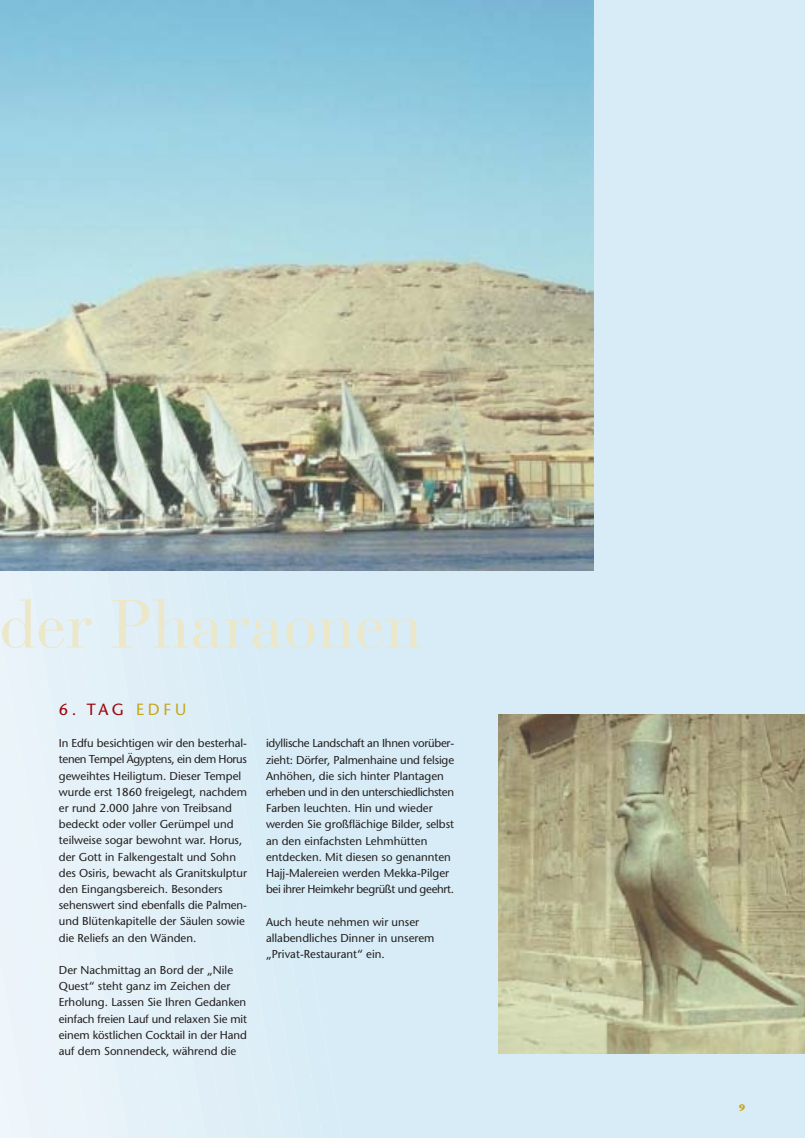
<style>
.page{position:relative;width:805px;height:1138px;background:#fff}
.page>*{position:absolute;margin:0;border:0;box-sizing:border-box;transform-origin:0 0}
.t1{font:67.5px "Bauer Bodoni";color:#ece7c8}
.t2{font:16.2px "Stone Sans";letter-spacing:.23em;color:#9e030a}
.t3{font:11.4px/16.2px "Stone Sans";color:#231f1f}
.t4{font:700 9.45px "Stone Sans";color:#c7a719}
.s1{color:#c7a719}
</style>
<div class="page">
<div style="left:377px;top:0;width:428px;height:1138px;background:#d7ecf6"></div>
<div style="left:358px;top:571px;width:19px;height:567px;background:#d7ecf6"></div>
<div style="left:339px;top:571px;width:19px;height:567px;background:#d7ecf6"></div>
<div style="left:320px;top:571px;width:19px;height:567px;background:#d7ecf6"></div>
<div style="left:301px;top:571px;width:19px;height:567px;background:#d7ecf6"></div>
<div style="left:282px;top:571px;width:19px;height:567px;background:#d7ecf6"></div>
<div style="left:264px;top:571px;width:18px;height:567px;background:#d8edf6"></div>
<div style="left:245px;top:571px;width:19px;height:567px;background:#dbeef7"></div>
<div style="left:226px;top:571px;width:19px;height:567px;background:#dceef7"></div>
<div style="left:207px;top:571px;width:19px;height:567px;background:#ddeef7"></div>
<div style="left:188px;top:571px;width:19px;height:567px;background:#deeef7"></div>
<div style="left:169px;top:571px;width:19px;height:567px;background:#dfeef7"></div>
<div style="left:151px;top:571px;width:18px;height:567px;background:#e0eff7"></div>
<div style="left:132px;top:571px;width:19px;height:567px;background:#e2f0f8"></div>
<div style="left:113px;top:571px;width:19px;height:567px;background:#e3f1f8"></div>
<div style="left:94px;top:571px;width:19px;height:567px;background:#e4f1f8"></div>
<div style="left:75px;top:571px;width:19px;height:567px;background:#e5f1f8"></div>
<div style="left:56px;top:571px;width:19px;height:567px;background:#e8f3f9"></div>
<div style="left:37px;top:571px;width:19px;height:567px;background:#e9f3f9"></div>
<div style="left:19px;top:571px;width:18px;height:567px;background:#eaf4f9"></div>
<div style="left:0;top:571px;width:19px;height:567px;background:#ebf4fa"></div>
<img style="left:0;top:0;width:594px;height:571px">
<img style="left:498px;top:714px;width:307px;height:339px">
<h1 class="t1" style="left:-1px;top:598px;width:425px">der Pharaonen</h1>
<h2 class="t2" style="left:59px;top:703px;width:129px">6. TAG <span class="s1">EDFU</span></h2>
<p class="t3" style="left:59px;top:736px;width:190px">In Edfu besichtigen wir den besterhal&shy;tenen Tempel Ägyptens, ein dem Horus geweihtes Heiligtum. Dieser Tempel wurde erst 1860 freigelegt, nachdem er rund 2.000 Jahre von Treibsand bedeckt oder voller Gerümpel und teilweise sogar bewohnt war. Horus, der Gott in Falkengestalt und Sohn des Osiris, bewacht als Granitskulptur den Eingangsbereich. Besonders sehenswert sind ebenfalls die Palmen&shy;und Blütenkapitelle der Säulen sowie die Reliefs an den Wänden.</p>
<p class="t3" style="left:59px;top:963px;width:190px">Der Nachmittag an Bord der „Nile Quest“ steht ganz im Zeichen der Erholung. Lassen Sie Ihren Gedanken einfach freien Lauf und relaxen Sie mit einem köstlichen Cocktail in der Hand auf dem Sonnendeck, während die</p>
<p class="t3" style="left:266px;top:736px;width:190px">idyllische Landschaft an Ihnen vorüber&shy;zieht: Dörfer, Palmenhaine und felsige Anhöhen, die sich hinter Plantagen erheben und in den unterschiedlichsten Farben leuchten. Hin und wieder werden Sie großflächige Bilder, selbst an den einfachsten Lehmhütten entdecken. Mit diesen so genannten Hajj-Malereien werden Mekka-Pilger bei ihrer Heimkehr begrüßt und geehrt.</p>
<p class="t3" style="left:266px;top:915px;width:170px">Auch heute nehmen wir unser allabendliches Dinner in unserem „Privat-Restaurant“ ein.</p>
<p class="t4" style="left:739px;top:1104px;width:7px">9</p>
</div>
